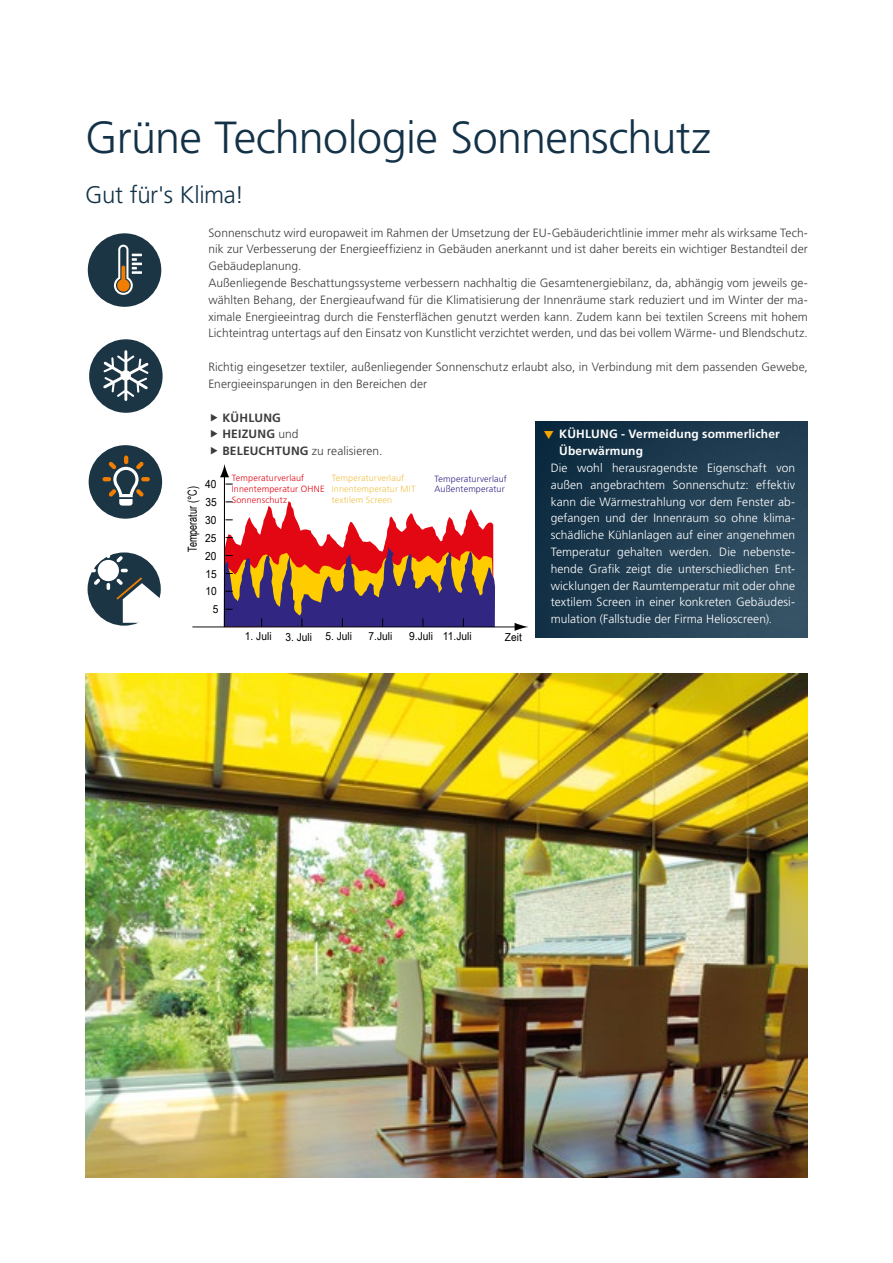
<style>
.page{position:relative;width:893px;height:1263px;background:#fff}
.page>*{position:absolute;margin:0;border:0;box-sizing:border-box;transform-origin:0 0}
.t1{font:300 45px "Frutiger LT Std";letter-spacing:-.015em;color:#133248}
.t2{font:300 24px "Frutiger LT Std";letter-spacing:-.015em;color:#133248}
.t3{font:12.45px "Arial Narrow";color:#000;scale:.89 1}
.t4{font:300 12px/16.8px "Frutiger LT Std";letter-spacing:.005em;color:#3c3c3b}
.t5{font:300 12px/16.8px "Frutiger LT Std";letter-spacing:.005em;color:#fff;text-align:justify}
.t6{font:700 12px/16.8px "Frutiger LT Std";letter-spacing:.02em;color:#3c3c3b}
.t7{font:700 12px/16.8px "Frutiger LT Std";letter-spacing:.015em;color:#fff}
.t8{font:11.1px "Arial Narrow";color:#000;scale:1.13 1}
.t9{font:300 9px/10.8px "Frutiger LT Std";letter-spacing:.015em;color:#f2c24a}
.t10{font:300 9px/10.8px "Frutiger LT Std";letter-spacing:.015em;color:#e30613}
.t11{font:300 9px/10.8px "Frutiger LT Std";letter-spacing:.015em;color:#312783}
.s1{font-weight:300}
</style>
<div class="page">
<img style="left:85px;top:674px;width:723px;height:503px">
<img style="left:536px;top:421px;width:272px;height:216px">
<div style="left:88px;top:233px;width:73px;height:74px;background:#1c3544;border-radius:50%"></div>
<svg style="left:114px;top:245px;width:28px;height:50px"></svg>
<div style="left:89px;top:339px;width:74px;height:74px;background:#1c3544;border-radius:50%"></div>
<svg style="left:103px;top:350px;width:46px;height:51px"></svg>
<div style="left:89px;top:445px;width:73px;height:74px;background:#1c3544;border-radius:50%"></div>
<svg style="left:102px;top:455px;width:48px;height:51px"></svg>
<svg style="left:89px;top:552px;width:72px;height:71px"></svg>
<hr style="left:192px;top:626px;width:325px;height:1px;background:#000">
<svg style="left:515px;top:623px;width:14px;height:8px"></svg>
<hr style="left:224px;top:475px;width:1px;height:152px;background:#000">
<svg style="left:220px;top:464px;width:9px;height:13px"></svg>
<svg style="left:225px;top:501px;width:270px;height:126px"></svg>
<svg style="left:544px;top:431px;width:10px;height:8px"></svg>
<h1 class="t1" style="left:85px;top:112px;width:627px">Grüne Technologie Sonnenschutz</h1>
<h2 class="t2" style="left:85px;top:181px;width:161px">Gut für's Klima!</h2>
<p class="t4" style="left:208px;top:224px;width:601px">Sonnenschutz wird europaweit im Rahmen der Umsetzung der EU-Gebäuderichtlinie immer mehr als wirksame Tech&shy;nik zur Verbesserung der Energieeffizienz in Gebäuden anerkannt und ist daher bereits ein wichtiger Bestandteil der Gebäudeplanung.<br>Außenliegende Beschattungssysteme verbessern nachhaltig die Gesamtenergiebilanz, da, abhängig vom jeweils ge&shy;wählten Behang, der Energieaufwand für die Klimatisierung der Innenräume stark reduziert und im Winter der ma&shy;ximale Energieeintrag durch die Fensterflächen genutzt werden kann. Zudem kann bei textilen Screens mit hohem Lichteintrag untertags auf den Einsatz von Kunstlicht verzichtet werden, und das bei vollem Wärme- und Blendschutz.</p>
<p class="t4" style="left:208px;top:359px;width:601px">Richtig eingesetzer textiler, außenliegender Sonnenschutz erlaubt also, in Verbindung mit dem passenden Gewebe,<br>Energieeinsparungen in den Bereichen der</p>
<p class="t6" style="left:222px;top:409px;width:162px">KÜHLUNG<br>HEIZUNG <span class="s1">und<br></span>BELEUCHTUNG <span class="s1">zu realisieren.</span></p>
<p class="t7" style="left:559px;top:426px;width:222px">KÜHLUNG - Vermeidung sommerlicher<br>Überwärmung</p>
<p class="t5" style="left:551px;top:459px;width:246px">Die wohl herausragendste Eigenschaft von außen angebrachtem Sonnenschutz: effektiv kann die Wärmestrahlung vor dem Fenster ab&shy;gefangen und der Innenraum so ohne klima&shy;schädliche Kühlanlagen auf einer angenehmen Temperatur gehalten werden. Die nebenste&shy;hende Grafik zeigt die unterschiedlichen Ent&shy;wicklungen der Raumtemperatur mit oder ohne textilem Screen in einer konkreten Gebäudesi&shy;mulation (Fallstudie der Firma Helioscreen).</p>
<p class="t10" style="left:232px;top:473px;width:94px">Temperaturverlauf<br>Innentemperatur OHNE<br>Sonnenschutz</p>
<p class="t9" style="left:332px;top:473px;width:86px">Temperaturverlauf<br>Innentemperatur MIT textilem Screen</p>
<p class="t8" style="left:205px;top:476px;width:12px">40</p>
<p class="t11" style="left:434px;top:473px;width:74px">Temperaturverlauf<br>Außentemperatur</p>
<p class="t3" style="left:183px;top:552px;width:75px;rotate:-90deg">Temperatur (°C)</p>
<p class="t8" style="left:206px;top:494px;width:12px">35</p>
<p class="t8" style="left:205px;top:512px;width:12px">30</p>
<p class="t8" style="left:205px;top:530px;width:12px">25</p>
<p class="t8" style="left:205px;top:548px;width:12px">20</p>
<p class="t8" style="left:206px;top:565px;width:12px">15</p>
<p class="t8" style="left:206px;top:583px;width:12px">10</p>
<p class="t8" style="left:213px;top:601px;width:7px">5</p>
<p class="t8" style="left:245px;top:628px;width:25px">1. Juli</p>
<p class="t8" style="left:285px;top:629px;width:61px">3. Juli 5. Juli</p>
<p class="t8" style="left:369px;top:628px;width:23px">7.Juli</p>
<p class="t8" style="left:409px;top:628px;width:57px">9.Juli 11.Juli</p>
<p class="t8" style="left:505px;top:629px;width:17px">Zeit</p>
</div>
